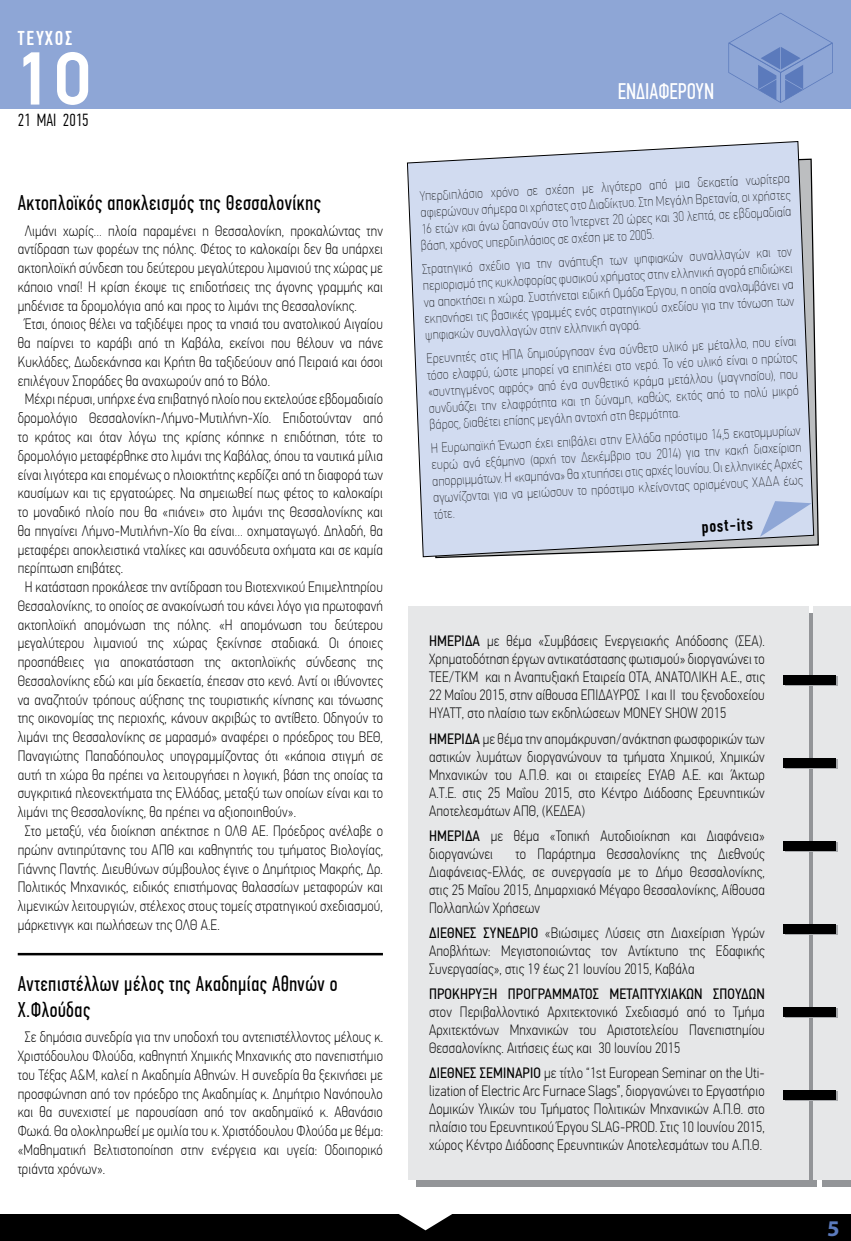
<style>
.page{position:relative;width:851px;height:1241px;background:#fff}
.page>*{position:absolute;margin:0;border:0;box-sizing:border-box;transform-origin:0 0}
.t1{font:500 75px "PF Din Text Pro";color:#fff}
.t2{font:22.5px "PF Din Text Comp Pro";color:#fff}
.t3{font:700 22.5px "Myriad Pro";color:#5b7abc}
.t4{font:21.25px/25.5px "PF Din Text Comp Pro";letter-spacing:.025em;color:#000}
.t5{font:500 20px "PF Din Text Comp Pro";letter-spacing:.1em;color:#fff}
.t6{font:300 17.5px "PF Din Text Comp Pro";color:#000}
.t7{font:500 17.5px "PF Din Text Comp Pro";color:#000}
.t8{font:100 15px/18px "PF Din Text Cond Pro";letter-spacing:.01em;color:#000;text-align:justify}
.t9{font:15px "PF Din Text Cond Pro";letter-spacing:.01em;color:#000}
.t10{font:13.75px/16.4px "PF Din Text Cond Pro X Thin";color:#000;text-align:justify}
.s1{font-weight:400}
</style>
<div class="page">
<div style="left:0;top:0;width:850px;height:108px;background:#8ea6d6"></div>
<div style="left:0;top:1214px;width:850px;height:26px;background:#000"></div>
<svg style="left:728px;top:13px;width:104px;height:90px"></svg>
<svg style="left:399px;top:1214px;width:53px;height:16px"></svg>
<svg style="left:416px;top:613px;width:401px;height:573px;background:#a1a2a5"></svg>
<div style="left:408px;top:606px;width:400px;height:573px;background:#e6e7e8"></div>
<div style="left:813px;top:606px;width:37px;height:573px;background:#e6e7e8"></div>
<div style="left:784px;top:676px;width:53px;height:9px;background:#000"></div>
<div style="left:783px;top:674px;width:52px;height:10px;background:#000"></div>
<div style="left:784px;top:759px;width:53px;height:9px;background:#000"></div>
<div style="left:783px;top:758px;width:52px;height:9px;background:#000"></div>
<div style="left:784px;top:842px;width:53px;height:9px;background:#000"></div>
<div style="left:783px;top:841px;width:52px;height:9px;background:#000"></div>
<div style="left:784px;top:925px;width:53px;height:9px;background:#000"></div>
<div style="left:783px;top:924px;width:52px;height:9px;background:#000"></div>
<div style="left:784px;top:1008px;width:53px;height:9px;background:#000"></div>
<div style="left:783px;top:1007px;width:52px;height:9px;background:#000"></div>
<div style="left:784px;top:1091px;width:53px;height:9px;background:#000"></div>
<div style="left:783px;top:1090px;width:52px;height:9px;background:#000"></div>
<svg style="left:406px;top:141px;width:408px;height:416px;background:#d0d9ec"></svg>
<svg style="left:759px;top:501px;width:52px;height:35px;background:#b7c6e5"></svg>
<hr style="left:18px;top:952px;width:365px;height:3px;background:#000">
<h3 class="t5" style="left:18px;top:27px;width:56px">ΤΕΥΧΟΣ</h3>
<h1 class="t1" style="left:13px;top:34px;width:80px">10</h1>
<p class="t6" style="left:18px;top:110px;width:72px">21 MAI 2015</p>
<h3 class="t4" style="left:18px;top:190px;width:304px">Ακτοπλοϊκός αποκλεισμός της Θεσσαλονίκης</h3>
<p class="t8" style="left:25px;top:221px;width:359px">Λιμάνι χωρίς… πλοία παραμένει η Θεσσαλονίκη, προκαλώντας την</p>
<p class="t8" style="left:18px;top:240px;width:367px">αντίδραση των φορέων της πόλης. Φέτος το καλοκαίρι δεν θα υπάρχει</p>
<p class="t8" style="left:18px;top:259px;width:366px">ακτοπλοϊκή σύνδεση του δεύτερου μεγαλύτερου λιμανιού της χώρας με</p>
<p class="t8" style="left:18px;top:277px;width:366px">κάποιο νησί! Η κρίση έκοψε τις επιδοτήσεις της άγονης γραμμής και</p>
<p class="t8" style="left:18px;top:296px;width:340px">μηδένισε τα δρομολόγια από και προς το λιμάνι της Θεσσαλονίκης.</p>
<p class="t8" style="left:25px;top:315px;width:359px">Έτσι, όποιος θέλει να ταξιδέψει προς τα νησιά του ανατολικού Αιγαίου</p>
<p class="t8" style="left:18px;top:334px;width:366px">θα παίρνει το καράβι από τη Καβάλα, εκείνοι που θέλουν να πάνε</p>
<p class="t8" style="left:18px;top:352px;width:366px">Κυκλάδες, Δωδεκάνησα και Κρήτη θα ταξιδεύουν από Πειραιά και όσοι</p>
<p class="t8" style="left:18px;top:371px;width:254px">επιλέγουν Σποράδες θα αναχωρούν από το Βόλο.</p>
<p class="t8" style="left:25px;top:390px;width:359px">Μέχρι πέρυσι, υπήρχε ένα επιβατηγό πλοίο που εκτελούσε εβδομαδιαίο</p>
<p class="t8" style="left:18px;top:409px;width:366px">δρομολόγιο Θεσσαλονίκη-Λήμνο-Μυτιλήνη-Χίο. Επιδοτούνταν από</p>
<p class="t8" style="left:18px;top:427px;width:366px">το κράτος και όταν λόγω της κρίσης κόπηκε η επιδότηση, τότε το</p>
<p class="t8" style="left:18px;top:446px;width:366px">δρομολόγιο μεταφέρθηκε στο λιμάνι της Καβάλας, όπου τα ναυτικά μίλια</p>
<p class="t8" style="left:18px;top:465px;width:366px">είναι λιγότερα και επομένως ο πλοιοκτήτης κερδίζει από τη διαφορά των</p>
<p class="t8" style="left:18px;top:484px;width:366px">καυσίμων και τις εργατοώρες. Να σημειωθεί πως φέτος το καλοκαίρι</p>
<p class="t8" style="left:18px;top:502px;width:366px">το μοναδικό πλοίο που θα «πιάνει» στο λιμάνι της Θεσσαλονίκης και</p>
<p class="t8" style="left:18px;top:521px;width:366px">θα πηγαίνει Λήμνο-Μυτιλήνη-Χίο θα είναι… οχηματαγωγό. Δηλαδή, θα</p>
<p class="t8" style="left:18px;top:540px;width:366px">μεταφέρει αποκλειστικά νταλίκες και ασυνόδευτα οχήματα και σε καμία</p>
<p class="t8" style="left:18px;top:559px;width:107px">περίπτωση επιβάτες.</p>
<p class="t8" style="left:25px;top:577px;width:359px">Η κατάσταση προκάλεσε την αντίδραση του Βιοτεχνικού Επιμελητηρίου</p>
<p class="t8" style="left:18px;top:596px;width:366px">Θεσσαλονίκης, το οποίος σε ανακοίνωσή του κάνει λόγο για πρωτοφανή</p>
<p class="t8" style="left:18px;top:615px;width:366px">ακτοπλοϊκή απομόνωση της πόλης. «Η απομόνωση του δεύτερου</p>
<p class="t8" style="left:18px;top:634px;width:366px">μεγαλύτερου λιμανιού της χώρας ξεκίνησε σταδιακά. Οι όποιες</p>
<p class="t8" style="left:18px;top:652px;width:366px">προσπάθειες για αποκατάσταση της ακτοπλοϊκής σύνδεσης της</p>
<p class="t8" style="left:18px;top:671px;width:366px">Θεσσαλονίκης εδώ και μία δεκαετία, έπεσαν στο κενό. Αντί οι ιθύνοντες</p>
<p class="t8" style="left:18px;top:690px;width:366px">να αναζητούν τρόπους αύξησης της τουριστικής κίνησης και τόνωσης</p>
<p class="t8" style="left:18px;top:709px;width:366px">της οικονομίας της περιοχής, κάνουν ακριβώς το αντίθετο. Οδηγούν το</p>
<p class="t8" style="left:18px;top:727px;width:366px">λιμάνι της Θεσσαλονίκης σε μαρασμό» αναφέρει ο πρόεδρος του ΒΕΘ,</p>
<p class="t8" style="left:18px;top:746px;width:366px">Παναγιώτης Παπαδόπουλος υπογραμμίζοντας ότι «κάποια στιγμή σε</p>
<p class="t8" style="left:18px;top:765px;width:366px">αυτή τη χώρα θα πρέπει να λειτουργήσει η λογική, βάση της οποίας τα</p>
<p class="t8" style="left:18px;top:784px;width:367px">συγκριτικά πλεονεκτήματα της Ελλάδας, μεταξύ των οποίων είναι και το</p>
<p class="t8" style="left:18px;top:802px;width:280px">λιμάνι της Θεσσαλονίκης, θα πρέπει να αξιοποιηθούν».</p>
<p class="t8" style="left:25px;top:821px;width:359px">Στο μεταξύ, νέα διοίκηση απέκτησε η ΟΛΘ ΑΕ. Πρόεδρος ανέλαβε ο</p>
<p class="t8" style="left:18px;top:840px;width:367px">πρώην αντιπρύτανης του ΑΠΘ και καθηγητής του τμήματος Βιολογίας,</p>
<p class="t8" style="left:18px;top:859px;width:366px">Γιάννης Παντής. Διευθύνων σύμβουλος έγινε ο Δημήτριος Μακρής, Δρ.</p>
<p class="t8" style="left:18px;top:877px;width:366px">Πολιτικός Μηχανικός, ειδικός επιστήμονας θαλασσίων μεταφορών και</p>
<p class="t8" style="left:18px;top:896px;width:366px">λιμενικών λειτουργιών, στέλεχος στους τομείς στρατηγικού σχεδιασμού,</p>
<p class="t8" style="left:18px;top:915px;width:203px">μάρκετινγκ και πωλήσεων της ΟΛΘ Α.Ε.</p>
<h3 class="t4" style="left:18px;top:971px;width:321px">Αντεπιστέλλων μέλος της Ακαδημίας Αθηνών ο<br>Χ.Φλούδας</h3>
<p class="t8" style="left:18px;top:1027px;width:367px;line-height:18.8px;text-indent:7px">Σε δημόσια συνεδρία για την υποδοχή του αντεπιστέλλοντος μέλους κ.<br>Χριστόδουλου Φλούδα, καθηγητή Χημικής Μηχανικής στο πανεπιστήμιο του Τέξας Α&amp;Μ, καλεί η Ακαδημία Αθηνών. Η συνεδρία θα ξεκινήσει με προσφώνηση από τον πρόεδρο της Ακαδημίας κ. Δημήτριο Νανόπουλο και θα συνεχιστεί με παρουσίαση από τον ακαδημαϊκό κ. Αθανάσιο Φωκά. Θα ολοκληρωθεί με ομιλία του κ. Χριστόδουλου Φλούδα με θέμα: «Μαθηματική Βελτιστοποίηση στην ενέργεια και υγεία: Οδοιπορικό τριάντα χρόνων».</p>
<h2 class="t2" style="left:617px;top:78px;width:98px">ΕΝΔΙΑΦΕΡΟΥΝ</h2>
<p class="t10" style="left:418px;top:188px;width:373px;rotate:-3deg">Υπερδιπλάσιο χρόνο σε σχέση με λιγότερο από μια δεκαετία νωρίτερα αφιερώνουν σήμερα οι χρήστες στο Διαδίκτυο. Στη Μεγάλη Βρετανία, οι χρήστες 16 ετών και άνω δαπανούν στο Ίντερνετ 20 ώρες και 30 λεπτά, σε εβδομαδιαία βάση, χρόνος υπερδιπλάσιος σε σχέση με το 2005.</p>
<p class="t10" style="left:421px;top:261px;width:372px;rotate:-3deg">Στρατηγικό σχέδιο για την ανάπτυξη των ψηφιακών συναλλαγών και τον περιορισμό της κυκλοφορίας φυσικού χρήματος στην ελληνική αγορά επιδιώκει να αποκτήσει η χώρα. Συστήνεται ειδική Ομάδα Έργου, η οποία αναλαμβάνει να εκπονήσει τις βασικές γραμμές ενός στρατηγικού σχεδίου για την τόνωση των ψηφιακών συναλλαγών στην ελληνική αγορά.</p>
<p class="t10" style="left:426px;top:351px;width:372px;rotate:-3deg">Ερευνητές στις ΗΠΑ δημιούργησαν ένα σύνθετο υλικό με μέταλλο, που είναι τόσο ελαφρύ, ώστε μπορεί να επιπλέει στο νερό. To νέο υλικό είναι ο πρώτος «συντηγμένος αφρός» από ένα συνθετικό κράμα μετάλλου (μαγνησίου), που συνδυάζει την ελαφρότητα και τη δύναμη, καθώς, εκτός από το πολύ μικρό βάρος, διαθέτει επίσης μεγάλη αντοχή στη θερμότητα.</p>
<p class="t10" style="left:430px;top:440px;width:372px;rotate:-3deg">Η Ευρωπαϊκή Ένωση έχει επιβάλει στην Ελλάδα πρόστιμο 14,5 εκατομμυρίων ευρώ ανά εξάμηνο (αρχή τον Δεκέμβριο του 2014) για την κακή διαχείριση απορριμμάτων. Η «καμπάνα» θα χτυπήσει στις αρχές Ιουνίου. Οι ελληνικές Αρχές αγωνίζονται για να μειώσουν το πρόστιμο κλείνοντας ορισμένους ΧΑΔΑ έως τότε.</p>
<p class="t7" style="left:701px;top:516px;width:53px;rotate:-3deg">post-its</p>
<p class="t8" style="left:429px;top:632px;width:337px"><span class="s1">ΗΜΕΡΙΔΑ</span> με θέμα «Συμβάσεις Ενεργειακής Απόδοσης (ΣΕΑ).<br>Χρηματοδότηση έργων αντικατάστασης φωτισμού» διοργανώνει το ΤΕΕ/ΤΚΜ και η Αναπτυξιακή Εταιρεία ΟΤΑ, ΑΝΑΤΟΛΙΚΗ Α.Ε., στις 22 Μαΐου 2015, στην αίθουσα ΕΠΙΔΑΥΡΟΣ Ι και ΙΙ του ξενοδοχείου HYATT, στο πλαίσιο των εκδηλώσεων MONEY SHOW 2015</p>
<p class="t8" style="left:429px;top:729px;width:337px"><span class="s1">ΗΜΕΡΙΔΑ</span> με θέμα την απομάκρυνση/ανάκτηση φωσφορικών των αστικών λυμάτων διοργανώνουν τα τμήματα Χημικού, Χημικών Μηχανικών του Α.Π.Θ. και οι εταιρείες ΕΥΑΘ A.E. και Άκτωρ Α.Τ.Ε. στις 25 Μαΐου 2015, στο Κέντρο Διάδοσης Ερευνητικών Αποτελεσμάτων ΑΠΘ, (ΚΕΔΕΑ)</p>
<p class="t8" style="left:429px;top:826px;width:337px"><span class="s1">ΗΜΕΡΙΔΑ</span> με θέμα «Τοπική Αυτοδιοίκηση και Διαφάνεια» διοργανώνει</p>
<p class="t8" style="left:429px;top:844px;width:337px;text-indent:86px">το Παράρτημα Θεσσαλονίκης της Διεθνούς Διαφάνειας-Ελλάς, σε συνεργασία με το Δήμο Θεσσαλονίκης, στις 25 Μαΐου 2015, Δημαρχιακό Μέγαρο Θεσσαλονίκης, Αίθουσα Πολλαπλών Χρήσεων</p>
<p class="t8" style="left:429px;top:923px;width:337px"><span class="s1">ΔΙΕΘΝΕΣ ΣΥΝΕΔΡΙΟ</span> «Βιώσιμες Λύσεις στη Διαχείριση Υγρών Αποβλήτων: Μεγιστοποιώντας τον Αντίκτυπο της Εδαφικής Συνεργασίας», στις 19 έως 21 Ιουνίου 2015, Καβάλα</p>
<p class="t9" style="left:429px;top:984px;width:337px">ΠΡΟΚΗΡΥΞΗ ΠΡΟΓΡΑΜΜΑΤΟΣ ΜΕΤΑΠΤΥΧΙΑΚΩΝ ΣΠΟΥΔΩΝ</p>
<p class="t8" style="left:429px;top:1002px;width:337px">στον Περιβαλλοντικό Αρχιτεκτονικό Σχεδιασμό από το Τμήμα Αρχιτεκτόνων Μηχανικών του Αριστοτελείου Πανεπιστημίου Θεσσαλονίκης. Αιτήσεις έως και 30 Ιουνίου 2015</p>
<p class="t8" style="left:429px;top:1063px;width:337px"><span class="s1">ΔΙΕΘΝΕΣ ΣΕΜΙΝΑΡΙΟ</span> με τίτλο “1st European Seminar on the Uti&shy;lization of Electric Arc Furnace Slags”, διοργανώνει το Εργαστήριο Δομικών Υλικών του Τμήματος Πολιτικών Μηχανικών Α.Π.Θ. στο πλαίσιο του Ερευνητικού Έργου SLAG-PROD. Στις 10 Ιουνίου 2015, χώρος Κέντρο Διάδοσης Ερευνητικών Αποτελεσμάτων του Α.Π.Θ.</p>
<h2 class="t3" style="left:826px;top:1213px;width:14px">5</h2>
</div>
